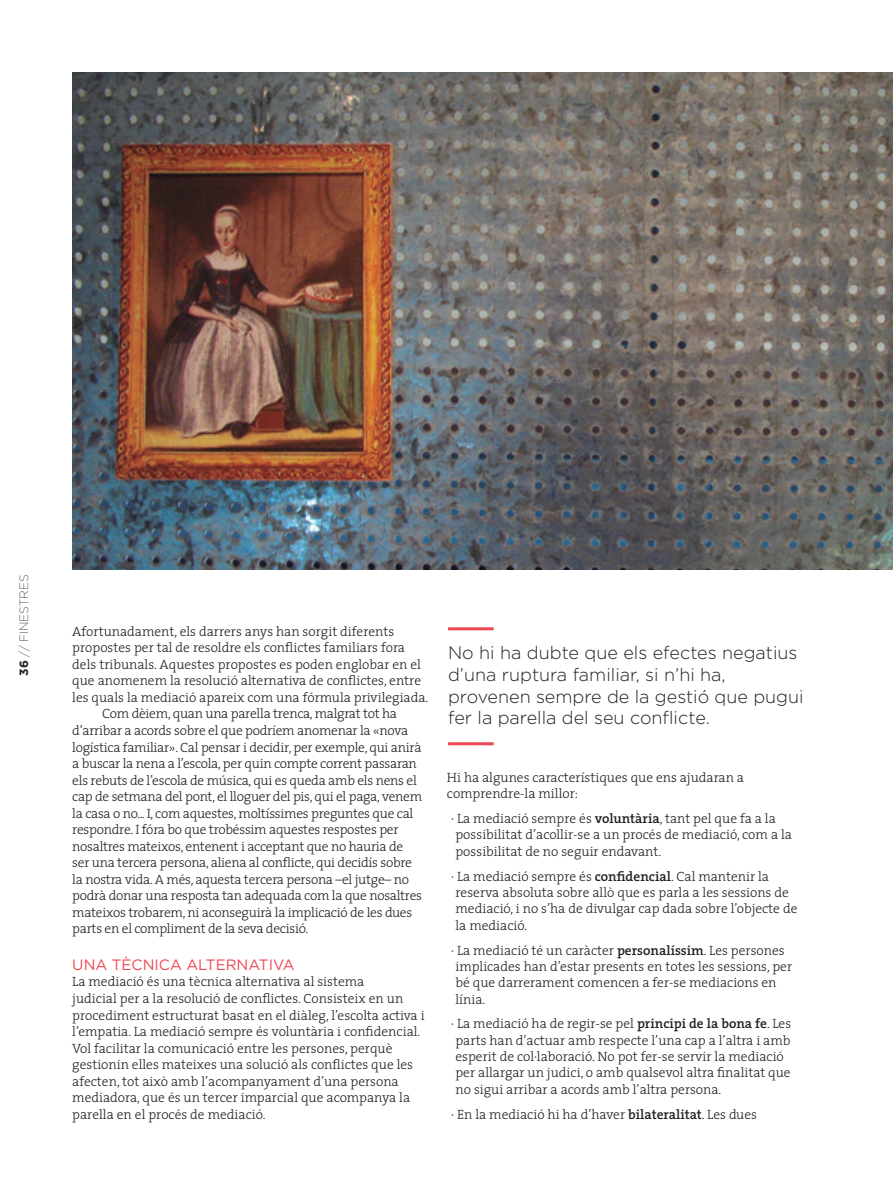
<style>
.page{position:relative;width:893px;height:1191px;background:#fff}
.page>*{position:absolute;margin:0;border:0;box-sizing:border-box;transform-origin:0 0}
.t1{font:300 18px/21.6px "Gotham";color:#231f20}
.t2{font:15px "Gotham";color:#ee4651}
.t3{font:300 13.5px/16.4px "The Serif";color:#231f20}
.t4{font:300 13.5px "The Serif";letter-spacing:-.02em;color:#231f20}
.t5{font:200 12px "Gotham";color:#231f20}
.s1{font-weight:700}
.s2{font-weight:600}
</style>
<div class="page">
<img style="left:72px;top:73px;width:820px;height:497px">
<hr style="left:448px;top:627px;width:46px;height:3px;background:#ee4651">
<hr style="left:448px;top:742px;width:46px;height:3px;background:#ee4651">
<p class="t5" style="left:19px;top:675px;width:103px;rotate:-90deg"><span class="s1">36</span> // FINESTRES</p>
<p class="t3" style="left:72px;top:622px;width:323px">Afortunadament, els darrers anys han sorgit diferents</p>
<p class="t3" style="left:72px;top:639px;width:334px">propostes per tal de resoldre els conflictes familiars fora</p>
<p class="t3" style="left:72px;top:655px;width:350px">dels tribunals. Aquestes propostes es poden englobar en el</p>
<p class="t3" style="left:72px;top:672px;width:350px">que anomenem la resolució alternativa de conflictes, entre</p>
<p class="t3" style="left:72px;top:688px;width:358px">les quals la mediació apareix com una fórmula privilegiada.</p>
<p class="t4" style="left:102px;top:702px;width:297px">Com dèiem, quan una parella trenca, malgrat tot ha</p>
<p class="t4" style="left:72px;top:719px;width:337px">d’arribar a acords sobre el que podríem anomenar la «nova</p>
<p class="t4" style="left:72px;top:736px;width:351px">logística familiar». Cal pensar i decidir, per exemple, qui anirà</p>
<p class="t4" style="left:72px;top:752px;width:346px">a buscar la nena a l’escola, per quin compte corrent passaran</p>
<p class="t4" style="left:72px;top:769px;width:346px">els rebuts de l’escola de música, qui es queda amb els nens el</p>
<p class="t4" style="left:72px;top:785px;width:351px">cap de setmana del pont, el lloguer del pis, qui el paga, venem</p>
<p class="t4" style="left:72px;top:802px;width:343px">la casa o no... I, com aquestes, moltíssimes preguntes que cal</p>
<p class="t4" style="left:72px;top:818px;width:328px">respondre. I fóra bo que trobéssim aquestes respostes per</p>
<p class="t4" style="left:72px;top:835px;width:333px">nosaltres mateixos, entenent i acceptant que no hauria de</p>
<p class="t4" style="left:72px;top:851px;width:341px">ser una tercera persona, aliena al conflicte, qui decidís sobre</p>
<p class="t4" style="left:72px;top:868px;width:338px">la nostra vida. A més, aquesta tercera persona –el jutge– no</p>
<p class="t4" style="left:72px;top:884px;width:351px">podrà donar una resposta tan adequada com la que nosaltres</p>
<p class="t4" style="left:72px;top:901px;width:342px">mateixos trobarem, ni aconseguirà la implicació de les dues</p>
<p class="t4" style="left:72px;top:917px;width:237px">parts en el compliment de la seva decisió.</p>
<p class="t2" style="left:72px;top:956px;width:224px">UNA TÈCNICA ALTERNATIVA</p>
<p class="t3" style="left:72px;top:973px;width:354px">La mediació és una tècnica alternativa al sistema<br>judicial per a la resolució de conflictes. Consisteix en un procediment estructurat basat en el diàleg, l’escolta activa i l’empatia. La mediació sempre és voluntària i confidencial.<br>Vol facilitar la comunicació entre les persones, perquè gestionin elles mateixes una solució als conflictes que les afecten, tot això amb l’acompanyament d’una persona mediadora, que és un tercer imparcial que acompanya la parella en el procés de mediació.</p>
<h1 class="t1" style="left:448px;top:642px;width:357px">No hi ha dubte que els efectes negatius d’una ruptura familiar, si n’hi ha, provenen sempre de la gestió que pugui fer la parella del seu conflicte.</h1>
<p class="t3" style="left:447px;top:768px;width:299px">Hi ha algunes característiques que ens ajudaran a comprendre-la millor:</p>
<p class="t3" style="left:455px;top:810px;width:338px;text-indent:-4px">· La mediació sempre és <span class="s2">voluntària</span>, tant pel que fa a la possibilitat d’acollir-se a un procés de mediació, com a la possibilitat de no seguir endavant.</p>
<p class="t3" style="left:455px;top:867px;width:343px;text-indent:-4px">· La mediació sempre és <span class="s2">confidencial</span>. Cal mantenir la reserva absoluta sobre allò que es parla a les sessions de mediació, i no s’ha de divulgar cap dada sobre l’objecte de la mediació.</p>
<p class="t3" style="left:455px;top:941px;width:338px;text-indent:-4px">· La mediació té un caràcter <span class="s2">personalíssim</span>. Les persones implicades han d’estar presents en totes les sessions, per bé que darrerament comencen a fer-se mediacions en línia.</p>
<p class="t3" style="left:455px;top:1015px;width:337px;text-indent:-4px">· La mediació ha de regir-se pel <span class="s2">principi de la bona fe</span>. Les parts han d’actuar amb respecte l’una cap a l’altra i amb esperit de col·laboració. No pot fer-se servir la mediació per allargar un judici, o amb qualsevol altra finalitat que no sigui arribar a acords amb l’altra persona.</p>
<p class="t3" style="left:451px;top:1105px;width:307px">· En la mediació hi ha d’haver <span class="s2">bilateralitat</span>. Les dues</p>
</div>
